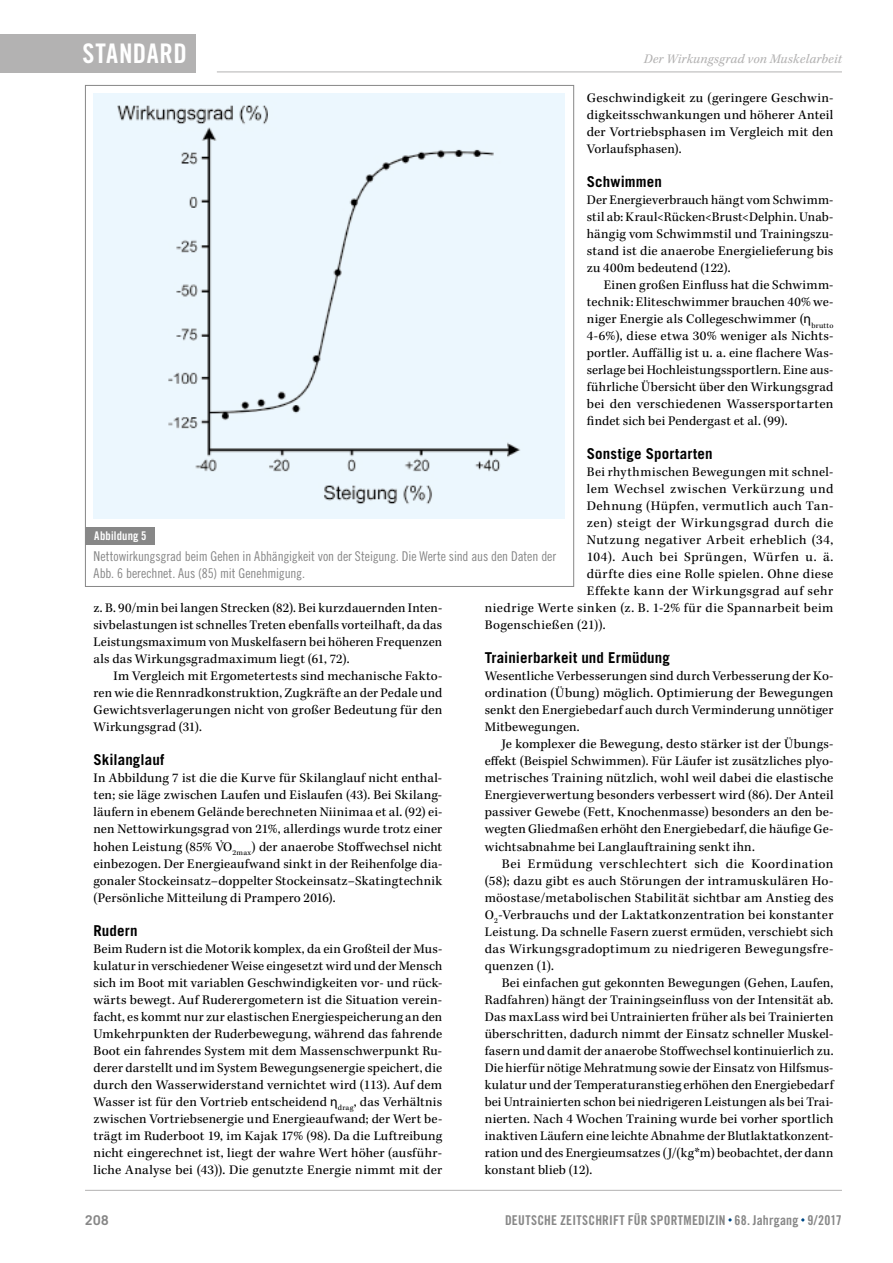
<style>
.page{position:relative;width:893px;height:1263px;background:#fff}
.page>*{position:absolute;margin:0;border:0;box-sizing:border-box;transform-origin:0 0}
.t1{font:27px "Trade Gothic LT Std Bd Cn 20";letter-spacing:.04em;color:#fff}
.t2{font:700 15px "Trade Gothic LT Std";letter-spacing:.01em;color:#000}
.t3{font:13.5px/17px "Kepler Std";letter-spacing:.025em;color:#000;text-align:justify}
.t4{font:13.5px/17px "Trade Gothic LT Std Cn 18";letter-spacing:-.005em;color:#878787}
.t5{font:13.5px "Kepler Std";letter-spacing:.045em;color:#000}
.t6{font:13.5px "Trade Gothic LT Std Bd Cn 20";letter-spacing:.015em;color:#878787}
.t7{font:italic 13.5px "Kepler Std";letter-spacing:.015em;color:#b3b2b2}
.t8{font:700 13.5px "Trade Gothic LT Std";color:#878787}
.t9{font:12px "Trade Gothic LT Std Bd Cn 20";letter-spacing:.015em;color:#fff}
.s1{font-family:"Myriad Pro"}
</style>
<div class="page">
<div style="left:0;top:34px;width:196px;height:38px;background:#b3b2b2"></div>
<hr style="left:217px;top:72px;width:625px;height:1px;background:#b3b2b2">
<hr style="left:85px;top:1190px;width:757px;height:1px;background:#b3b2b2">
<div style="left:86px;top:527px;width:69px;height:17px;background:#878787"></div>
<div style="left:94px;top:94px;width:471px;height:425px;background:#ecf7fe"></div>
<h1 class="t1" style="left:83px;top:37px;width:91px">Standard</h1>
<p class="t7" style="left:644px;top:51px;width:200px">Der Wirkungsgrad von Muskelarbeit</p>
<p class="t3" style="left:587px;top:90px;width:248px">Geschwindigkeit zu (geringere Geschwin&shy;digkeitsschwankungen und höherer Anteil der Vortriebsphasen im Vergleich mit den Vorlaufsphasen).</p>
<p class="t2" style="left:587px;top:173px;width:77px">Schwimmen</p>
<p class="t3" style="left:587px;top:192px;width:248px">Der Energieverbrauch hängt vom Schwimm&shy;stil ab: Kraul&lt;Rücken&lt;Brust&lt;Delphin. Unab&shy;hängig vom Schwimmstil und Trainingszu&shy;stand ist die anaerobe Energielieferung bis zu 400m bedeutend (122).</p>
<p class="t3" style="left:587px;top:277px;width:248px;text-indent:17px">Einen großen Einfluss hat die Schwimm&shy;technik: Eliteschwimmer brauchen 40% we&shy;niger Energie als Collegeschwimmer (<span class="s1">η</span><sub>brutto </sub>4-6%), diese etwa 30% weniger als Nichts&shy;portler. Auffällig ist u. a. eine flachere Was&shy;serlage bei Hochleistungssportlern. Eine aus&shy;führliche Übersicht über den Wirkungsgrad bei den verschiedenen Wassersportarten findet sich bei Pendergast et al. (99).</p>
<p class="t2" style="left:587px;top:445px;width:127px">Sonstige Sportarten</p>
<p class="t3" style="left:587px;top:464px;width:248px">Bei rhythmischen Bewegungen mit schnel-</p>
<p class="t3" style="left:587px;top:481px;width:248px">lem Wechsel zwischen Verkürzung und</p>
<p class="t3" style="left:587px;top:498px;width:248px">Dehnung (Hüpfen, vermutlich auch Tan-</p>
<p class="t5" style="left:587px;top:515px;width:248px">zen) steigt der Wirkungsgrad durch die</p>
<p class="t3" style="left:587px;top:532px;width:248px">Nutzung negativer Arbeit erheblich (34,</p>
<p class="t3" style="left:587px;top:549px;width:248px">104). Auch bei Sprüngen, Würfen u. ä.</p>
<p class="t3" style="left:587px;top:566px;width:248px">dürfte dies eine Rolle spielen. Ohne diese</p>
<p class="t5" style="left:587px;top:583px;width:248px">Effekte kann der Wirkungsgrad auf sehr</p>
<p class="t3" style="left:485px;top:600px;width:350px">niedrige Werte sinken (z. B. 1-2% für die Spannarbeit beim</p>
<p class="t3" style="left:485px;top:617px;width:122px">Bogenschießen (21)).</p>
<p class="t2" style="left:485px;top:649px;width:187px">Trainierbarkeit und Ermüdung</p>
<p class="t3" style="left:485px;top:668px;width:350px">Wesentliche Verbesserungen sind durch Verbesserung der Ko&shy;ordination (Übung) möglich. Optimierung der Bewegungen senkt den Energiebedarf auch durch Verminderung unnötiger Mitbewegungen.</p>
<p class="t3" style="left:485px;top:736px;width:350px;text-indent:17px">Je komplexer die Bewegung, desto stärker ist der Übungs&shy;effekt (Beispiel Schwimmen). Für Läufer ist zusätzliches plyo&shy;metrisches Training nützlich, wohl weil dabei die elastische Energieverwertung besonders verbessert wird (86). Der Anteil passiver Gewebe (Fett, Knochenmasse) besonders an den be&shy;wegten Gliedmaßen erhöht den Energiebedarf, die häufige Ge&shy;wichtsabnahme bei Langlauftraining senkt ihn.</p>
<p class="t3" style="left:485px;top:855px;width:350px;text-indent:17px">Bei Ermüdung verschlechtert sich die Koordination (58); dazu gibt es auch Störungen der intramuskulären Ho&shy;möostase/metabolischen Stabilität sichtbar am Anstieg des O<sub>2</sub>-Verbrauchs und der Laktatkonzentration bei konstanter Leistung. Da schnelle Fasern zuerst ermüden, verschiebt sich das Wirkungsgradoptimum zu niedrigeren Bewegungsfre&shy;quenzen (1).</p>
<p class="t3" style="left:485px;top:974px;width:350px;text-indent:17px">Bei einfachen gut gekonnten Bewegungen (Gehen, Laufen, Radfahren) hängt der Trainingseinfluss von der Intensität ab.<br>Das maxLass wird bei Untrainierten früher als bei Trainierten überschritten, dadurch nimmt der Einsatz schneller Muskel&shy;fasern und damit der anaerobe Stoffwechsel kontinuierlich zu.<br>Die hierfür nötige Mehratmung sowie der Einsatz von Hilfsmus&shy;kulatur und der Temperaturanstieg erhöhen den Energiebedarf bei Untrainierten schon bei niedrigeren Leistungen als bei Trai&shy;nierten. Nach 4 Wochen Training wurde bei vorher sportlich inaktiven Läufern eine leichte Abnahme der Blutlaktatkonzent&shy;ration und des Energieumsatzes (J/(kg*m) beobachtet, der dann konstant blieb (12).</p>
<p class="t9" style="left:94px;top:529px;width:54px">Abbildung 5</p>
<p class="t4" style="left:94px;top:548px;width:464px">Nettowirkungsgrad beim Gehen in Abhängigkeit von der Steigung. Die Werte sind aus den Daten der<br>Abb. 6 berechnet. Aus (85) mit Genehmigung.</p>
<p class="t3" style="left:94px;top:600px;width:350px">z. B. 90/min bei langen Strecken (82). Bei kurzdauernden Inten&shy;sivbelastungen ist schnelles Treten ebenfalls vorteilhaft, da das Leistungsmaximum von Muskelfasern bei höheren Frequenzen als das Wirkungsgradmaximum liegt (61, 72).</p>
<p class="t3" style="left:94px;top:668px;width:350px;text-indent:20px">Im Vergleich mit Ergometertests sind mechanische Fakto&shy;ren wie die Rennradkonstruktion, Zugkräfte an der Pedale und Gewichtsverlagerungen nicht von großer Bedeutung für den Wirkungsgrad (31).</p>
<p class="t2" style="left:94px;top:751px;width:72px">Skilanglauf</p>
<p class="t3" style="left:94px;top:770px;width:350px">In Abbildung 7 ist die die Kurve für Skilanglauf nicht enthal&shy;ten; sie läge zwischen Laufen und Eislaufen (43). Bei Skilang&shy;läufern in ebenem Gelände berechneten Niinimaa et al. (92) ei&shy;nen Nettowirkungsgrad von 21%, allerdings wurde trotz einer hohen Leistung (85% V˙O<sub>2max</sub>) der anaerobe Stoffwechsel nicht einbezogen. Der Energieaufwand sinkt in der Reihenfolge dia&shy;gonaler Stockeinsatz–doppelter Stockeinsatz–Skatingtechnik (Persönliche Mitteilung di Prampero 2016).</p>
<p class="t2" style="left:94px;top:921px;width:46px">Rudern</p>
<p class="t3" style="left:94px;top:940px;width:350px">Beim Rudern ist die Motorik komplex, da ein Großteil der Mus&shy;kulatur in verschiedener Weise eingesetzt wird und der Mensch sich im Boot mit variablen Geschwindigkeiten vor- und rück&shy;wärts bewegt. Auf Ruderergometern ist die Situation verein&shy;facht, es kommt nur zur elastischen Energiespeicherung an den Umkehrpunkten der Ruderbewegung, während das fahrende Boot ein fahrendes System mit dem Massenschwerpunkt Ru&shy;derer darstellt und im System Bewegungsenergie speichert, die durch den Wasserwiderstand vernichtet wird (113). Auf dem Wasser ist für den Vortrieb entscheidend <span class="s1">η</span><sub>drag</sub>, das Verhältnis zwischen Vortriebsenergie und Energieaufwand; der Wert be&shy;trägt im Ruderboot 19, im Kajak 17% (98). Da die Luftreibung nicht eingerechnet ist, liegt der wahre Wert höher (ausführ&shy;liche Analyse bei (43)). Die genutzte Energie nimmt mit der</p>
<p class="t8" style="left:85px;top:1211px;width:25px">208</p>
<p class="t6" style="left:505px;top:1212px;width:338px">DEUTSCHE ZEITSCHRIFT FÜR SPORTMEDIZIN 68. Jahrgang 9/2017</p>
</div>
